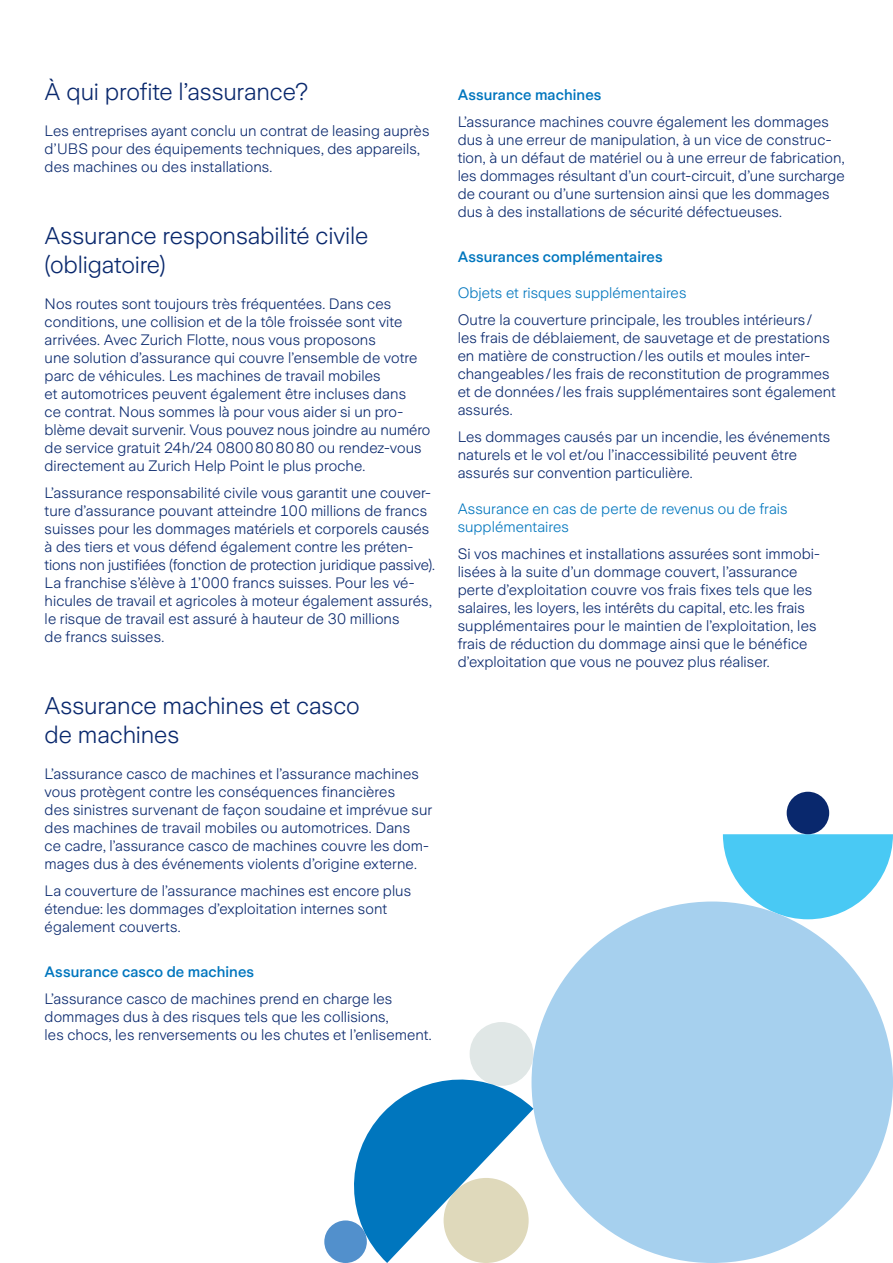
<style>
.page{position:relative;width:893px;height:1263px;background:#fff}
.page>*{position:absolute;margin:0;border:0;box-sizing:border-box;transform-origin:0 0}
.t1{font:300 24px/28.8px "Zurich Sans";letter-spacing:-.005em;color:#09286d}
.t2{font:300 15px/18px "Zurich Sans";letter-spacing:.005em;color:#09286d}
.t3{font:300 15px/18px "Zurich Sans";letter-spacing:.005em;color:#0076be}
.t4{font:500 15px "Zurich Sans";letter-spacing:.005em;color:#0076be}
</style>
<div class="page">
<svg style="left:723px;top:834px;width:170px;height:85px"></svg>
<div style="left:787px;top:792px;width:42px;height:42px;background:#09286d;border-radius:50%"></div>
<div style="left:324px;top:1220px;width:43px;height:43px;background:#5290cc;border-radius:50%"></div>
<div style="left:470px;top:1022px;width:63px;height:64px;background:#e0e7e6;border-radius:50%"></div>
<div style="left:531px;top:901px;width:362px;height:362px;background:#a6d0ee;border-radius:50%"></div>
<svg style="left:343px;top:1069px;width:190px;height:194px"></svg>
<h1 class="t1" style="left:45px;top:78px;width:265px">À qui profite l’assurance?</h1>
<p class="t2" style="left:45px;top:122px;width:386px">Les entreprises ayant conclu un contrat de leasing auprès d’UBS pour des équipements techniques, des appareils, des machines ou des installations.</p>
<h1 class="t1" style="left:45px;top:222px;width:325px">Assurance responsabilité civile (obligatoire)</h1>
<p class="t2" style="left:45px;top:295px;width:387px">Nos routes sont toujours très fréquentées. Dans ces conditions, une collision et de la tôle froissée sont vite arrivées. Avec Zurich Flotte, nous vous proposons<br>une solution d’assurance qui couvre l’ensemble de votre parc de véhicules. Les machines de travail mobiles<br>et automotrices peuvent également être incluses dans<br>ce contrat. Nous sommes là pour vous aider si un pro&shy;blème devait survenir. Vous pouvez nous joindre au numéro de service gratuit 24h/24 0800808080 ou rendez-vous directement au Zurich Help Point le plus proche.</p>
<p class="t2" style="left:45px;top:484px;width:392px">L’assurance responsabilité civile vous garantit une couver&shy;ture d’assurance pouvant atteindre 100 millions de francs suisses pour les dommages matériels et corporels causés à des tiers et vous défend également contre les préten&shy;tions non justifiées (fonction de protection juridique passive).<br>La franchise s’élève à 1’000 francs suisses. Pour les vé&shy;hicules de travail et agricoles à moteur également assurés, le risque de travail est assuré à hauteur de 30 millions<br>de francs suisses.</p>
<h1 class="t1" style="left:45px;top:691px;width:317px">Assurance machines et casco de machines</h1>
<p class="t2" style="left:45px;top:765px;width:389px">L’assurance casco de machines et l’assurance machines vous protègent contre les conséquences financières<br>des sinistres survenant de façon soudaine et imprévue sur des machines de travail mobiles ou automotrices. Dans<br>ce cadre, l’assurance casco de machines couvre les dom&shy;mages dus à des événements violents d’origine externe.</p>
<p class="t2" style="left:45px;top:882px;width:368px">La couverture de l’assurance machines est encore plus étendue: les dommages d’exploitation internes sont également couverts.</p>
<p class="t4" style="left:45px;top:963px;width:211px">Assurance casco de machines</p>
<p class="t2" style="left:45px;top:990px;width:389px">L’assurance casco de machines prend en charge les dommages dus à des risques tels que les collisions,<br>les chocs, les renversements ou les chutes et l’enlisement.</p>
<p class="t4" style="left:458px;top:87px;width:145px">Assurance machines</p>
<p class="t2" style="left:458px;top:113px;width:389px">L’assurance machines couvre également les dommages dus à une erreur de manipulation, à un vice de construc&shy;tion, à un défaut de matériel ou à une erreur de fabrication, les dommages résultant d’un court-circuit, d’une surcharge de courant ou d’une surtension ainsi que les dommages dus à des installations de sécurité défectueuses.</p>
<p class="t4" style="left:458px;top:249px;width:206px">Assurances complémentaires</p>
<p class="t3" style="left:458px;top:284px;width:230px">Objets et risques supplémentaires</p>
<p class="t2" style="left:458px;top:311px;width:380px">Outre la couverture principale, les troubles intérieurs /<br>les frais de déblaiement, de sauvetage et de prestations en matière de construction/les outils et moules inter&shy;changeables /les frais de reconstitution de programmes et de données /les frais supplémentaires sont également assurés.</p>
<p class="t2" style="left:458px;top:428px;width:374px">Les dommages causés par un incendie, les événements naturels et le vol et/ou l’inaccessibilité peuvent être assurés sur convention particulière.</p>
<p class="t3" style="left:458px;top:500px;width:331px">Assurance en cas de perte de revenus ou de frais supplémentaires</p>
<p class="t2" style="left:458px;top:545px;width:362px">Si vos machines et installations assurées sont immobi&shy;lisées à la suite d’un dommage couvert, l’assurance perte d’exploitation couvre vos frais fixes tels que les salaires, les loyers, les intérêts du capital, etc. les frais supplémentaires pour le maintien de l’exploitation, les frais de réduction du dommage ainsi que le bénéfice d’exploitation que vous ne pouvez plus réaliser.</p>
</div>
